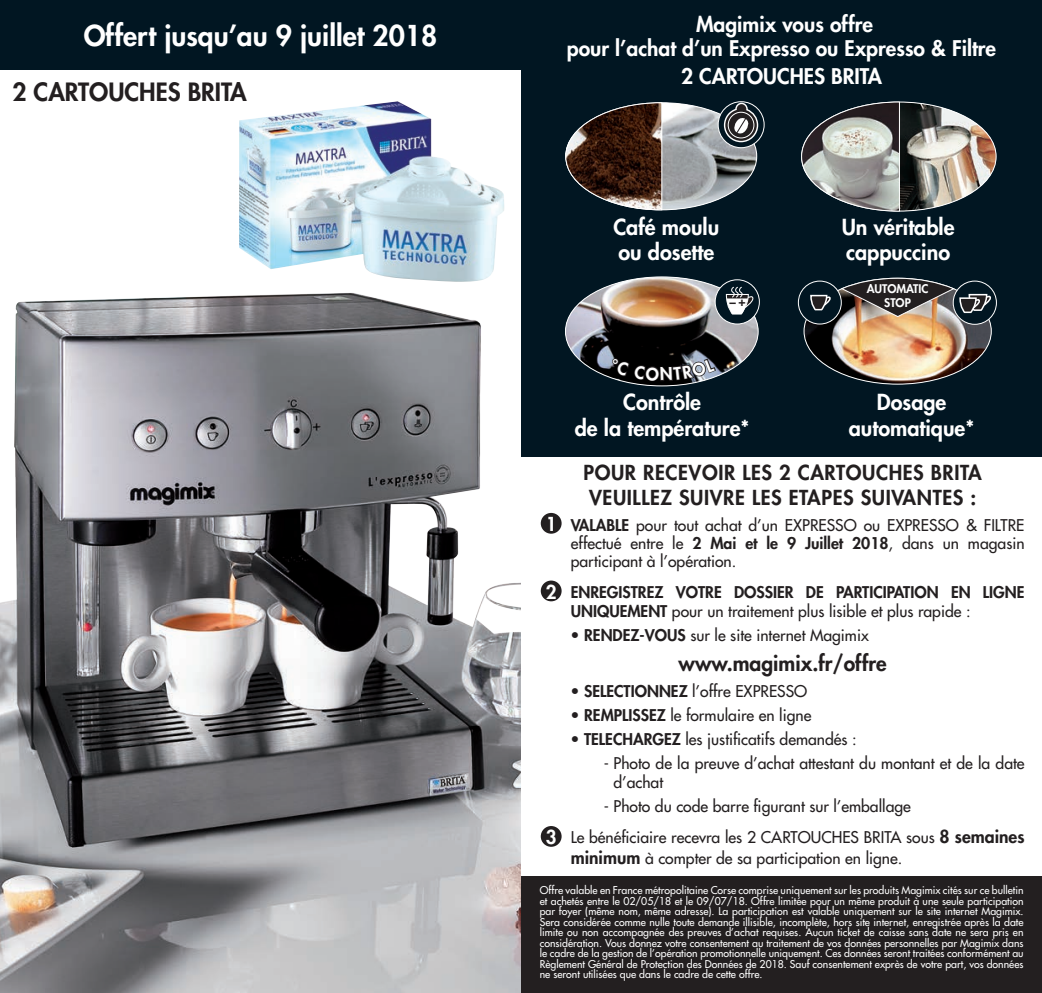
<style>
.page{position:relative;width:1042px;height:993px;background:#fff}
.page>*{position:absolute;margin:0;border:0;box-sizing:border-box;transform-origin:0 0}
.t1{font:800 28px "Futura";color:#fff}
.t2{font:800 24.5px "Futura";color:#231f20}
.t3{font:800 21.53px/25.9px "Futura";color:#fff}
.t4{font:800 21px/24.5px "Futura";color:#fff;text-align:center}
.t5{font:800 21px "Futura";color:#231f20}
.t6{font:800 20.12px/24.5px "Futura";letter-spacing:.03em;color:#231f20}
.t7{font:15.75px/18.2px "Futura";color:#231f20}
.t8{font:800 15.75px/18.9px "Futura";color:#231f20}
.t9{font:800 12.42px "Futura";color:#231f20}
.t10{font:800 11.55px/14px "Futura";color:#fff;text-align:center}
.t11{font:10.5px/10.5px "Futura";color:#fff;text-align:justify}
.s1{font-weight:800;font-size:18.72px;color:#fff}
.s2{font-weight:800}
.s3{font-size:18.72px;color:#fff}
.s4{font-weight:400}
.s5{font-weight:800;font-size:17.5px}
</style>
<div class="page">
<img style="left:0;top:69px;width:521px;height:923px">
<img style="left:239px;top:101px;width:265px;height:181px">
<div style="left:0;top:0;width:546px;height:69px;background:#011622"></div>
<div style="left:521px;top:0;width:521px;height:456px;background:#011622"></div>
<img style="left:900px;top:102px;width:96px;height:109px">
<svg style="left:801px;top:101px;width:99px;height:111px"></svg>
<img style="left:565px;top:278px;width:193px;height:108px">
<div style="left:715px;top:280px;width:44px;height:44px;background:#011622;border-radius:50%"></div>
<div style="left:715px;top:279px;width:45px;height:45px;border:1px solid #fff;border-radius:50%"></div>
<svg style="left:725px;top:286px;width:29px;height:29px"></svg>
<img style="left:663px;top:103px;width:94px;height:107px">
<svg style="left:565px;top:102px;width:98px;height:109px"></svg>
<svg style="left:718px;top:102px;width:46px;height:46px"></svg>
<div style="left:718px;top:101px;width:46px;height:47px;border:1px solid #fff;border-radius:50%"></div>
<svg style="left:723px;top:102px;width:36px;height:41px"></svg>
<svg style="left:798px;top:281px;width:43px;height:43px"></svg>
<div style="left:798px;top:280px;width:44px;height:44px;border:1px solid #fff;border-radius:50%"></div>
<div style="left:953px;top:280px;width:44px;height:44px;border:1px solid #fff;border-radius:50%"></div>
<img style="left:805px;top:277px;width:187px;height:106px">
<div style="left:541px;top:512px;width:20px;height:21px;background:#231f20;border-radius:50%"></div>
<div style="left:541px;top:580px;width:20px;height:21px;background:#231f20;border-radius:50%"></div>
<div style="left:541px;top:825px;width:20px;height:21px;background:#231f20;border-radius:50%"></div>
<div style="left:521px;top:876px;width:521px;height:116px;background:#231f20"></div>
<svg style="left:612px;top:356px;width:105px;height:26px;background:#26282c"></svg>
<h1 class="t1" style="left:84px;top:17px;width:355px">Offert jusqu’au 9 juillet 2018</h1>
<h3 class="t4" style="left:567px;top:11px;width:431px">Magimix vous offre<br>pour l’achat d’un Expresso ou Expresso &amp; Filtre</h3>
<h3 class="t4" style="left:681px;top:64px;width:202px">2 CARTOUCHES BRITA</h3>
<h2 class="t2" style="left:12px;top:76px;width:236px">2 CARTOUCHES BRITA</h2>
<h3 class="t3" style="left:613px;top:213px;width:107px">Café moulu ou dosette</h3>
<p class="t9" style="left:738px;top:293px;width:9px">+</p>
<h3 class="t3" style="left:575px;top:389px;width:176px;text-align:center">Contrôle<br>de la température*</h3>
<h3 class="t3" style="left:841px;top:213px;width:114px">Un véritable cappuccino</h3>
<p class="t10" style="left:866px;top:281px;width:63px">AUTOMATIC<br>STOP</p>
<h3 class="t3" style="left:849px;top:389px;width:127px;text-align:center">Dosage automatique*</h3>
<h3 class="t6" style="left:583px;top:460px;width:400px">POUR RECEVOIR LES 2 CARTOUCHES BRITA<br>VEUILLEZ SUIVRE LES ETAPES SUIVANTES :</h3>
<h3 class="t7" style="left:571px;top:516px;width:455px;text-align:justify;text-indent:-25px"><span class="s1">1</span> <span class="s2">VALABLE</span> pour tout achat d’un EXPRESSO ou EXPRESSO &amp; FILTRE effectué entre le <span class="s2">2 Mai et le 9 Juillet 2018</span>, dans un magasin participant à l’opération.</h3>
<h3 class="t8" style="left:571px;top:582px;width:455px;text-indent:-25px"><span class="s3">2</span> ENREGISTREZ VOTRE DOSSIER DE PARTICIPATION EN LIGNE<br>UNIQUEMENT <span class="s4">pour un traitement plus lisible et plus rapide :</span></h3>
<h3 class="t7" style="left:570px;top:625px;width:300px">• <span class="s2">RENDEZ-VOUS</span> sur le site internet Magimix</h3>
<h3 class="t5" style="left:678px;top:649px;width:209px">www.magimix.fr/offre</h3>
<h3 class="t7" style="left:570px;top:682px;width:238px">• <span class="s2">SELECTIONNEZ</span> l’offre EXPRESSO</h3>
<h3 class="t7" style="left:570px;top:706px;width:242px">• <span class="s2">REMPLISSEZ</span> le formulaire en ligne</h3>
<h3 class="t7" style="left:570px;top:729px;width:288px">• <span class="s2">TELECHARGEZ</span> les justificatifs demandés :</h3>
<h3 class="t7" style="left:613px;top:753px;width:412px;line-height:18.9px;text-indent:-10px">- Photo de la preuve d’achat attestant du montant et de la date d’achat</h3>
<h3 class="t7" style="left:546px;top:790px;width:480px;line-height:31px;text-indent:58px">- Photo du code barre figurant sur l’emballage<br><span class="s1">3</span> Le bénéficiaire recevra les 2 CARTOUCHES BRITA sous <span class="s5">8 semaines</span></h3>
<h3 class="t7" style="left:571px;top:848px;width:333px"><span class="s5">minimum</span> à compter de sa participation en ligne.</h3>
<p class="t11" style="left:540px;top:884px;width:485px">Offre valable en France métropolitaine Corse comprise uniquement sur les produits Magimix cités sur ce bulletin et achetés entre le 02/05/18 et le 09/07/18. Offre limitée pour un même produit à une seule participation par foyer (même nom, même adresse). La participation est valable uniquement sur le site internet Magimix.<br>Sera considérée comme nulle toute demande illisible, incomplète, hors site internet, enregistrée après la date limite ou non accompagnée des preuves d’achat requises. Aucun ticket de caisse sans date ne sera pris en considération. Vous donnez votre consentement au traitement de vos données personnelles par Magimix dans le cadre de la gestion de l’opération promotionnelle uniquement. Ces données seront traitées conformément au Règlement Général de Protection des Données de 2018. Sauf consentement exprès de votre part, vos données ne seront utilisées que dans le cadre de cette offre.</p>
</div>
